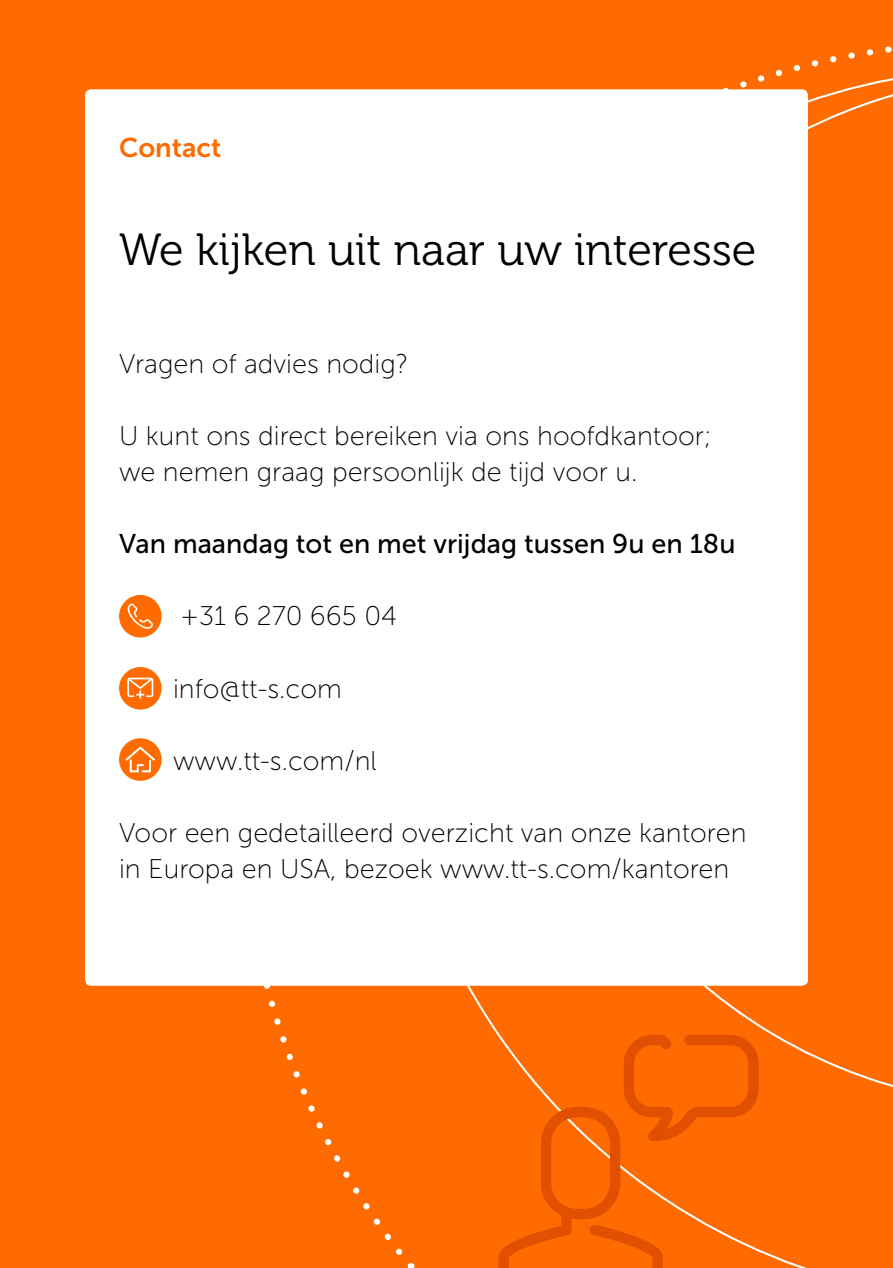
<style>
.page{position:relative;width:893px;height:1268px;background:#fff}
.page>*{position:absolute;margin:0;border:0;box-sizing:border-box;transform-origin:0 0}
.t1{font:45px "Museo 300";color:#000}
.t2{font:27px/36px "Museo Sans 100";color:#000}
.t3{font:27px "Museo Sans 500";color:#000}
.t4{font:27px "Museo Sans 700";color:#ff6b00}
</style>
<div class="page">
<div style="left:0;top:0;width:893px;height:1267px;background:#ff6b00"></div>
<svg style="left:723px;top:46px;width:170px;height:84px"></svg>
<div style="left:85px;top:89px;width:723px;height:896px;background:#fff;border-radius:6px"></div>
<div style="left:119px;top:595px;width:43px;height:42px;background:#ff6b00;border-radius:50%"></div>
<svg style="left:128px;top:603px;width:25px;height:26px"></svg>
<div style="left:119px;top:667px;width:43px;height:42px;background:#ff6b00;border-radius:50%"></div>
<svg style="left:127px;top:677px;width:26px;height:21px"></svg>
<div style="left:119px;top:738px;width:43px;height:42px;background:#ff6b00;border-radius:50%"></div>
<svg style="left:126px;top:746px;width:29px;height:26px"></svg>
<svg style="left:498px;top:1034px;width:261px;height:233px"></svg>
<p class="t4" style="left:119px;top:133px;width:104px">Contact</p>
<h1 class="t1" style="left:119px;top:225px;width:639px">We kijken uit naar uw interesse</h1>
<p class="t2" style="left:119px;top:346px;width:291px">Vragen of advies nodig?</p>
<p class="t2" style="left:119px;top:418px;width:594px">U kunt ons direct bereiken via ons hoofdkantoor; we nemen graag persoonlijk de tijd voor u.</p>
<p class="t3" style="left:119px;top:529px;width:618px">Van maandag tot en met vrijdag tussen 9u en 18u</p>
<p class="t2" style="left:181px;top:598px;width:218px">+31 6 270 665 04</p>
<p class="t2" style="left:173px;top:670px;width:170px">info@tt-s.com</p>
<p class="t2" style="left:173px;top:742px;width:205px">www.tt-s.com/nl</p>
<p class="t2" style="left:119px;top:814px;width:629px">Voor een gedetailleerd overzicht van onze kantoren in Europa en USA, bezoek www.tt-s.com/kantoren</p>
</div>
